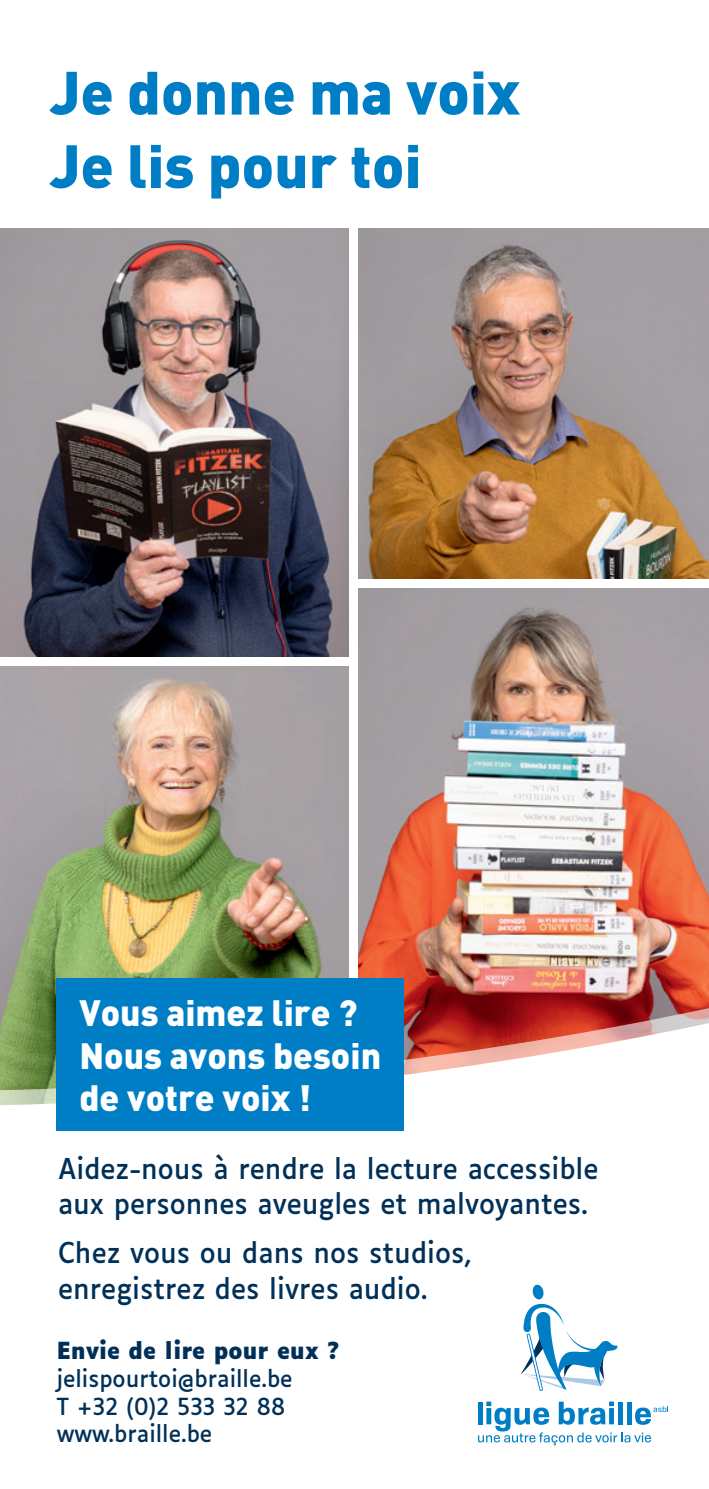
<style>
.page{position:relative;width:709px;height:1489px;background:#fff}
.page>*{position:absolute;margin:0;border:0;box-sizing:border-box;transform-origin:0 0}
.Titel_1{font:900 60px "FFDIN";color:#007ec5}
.Body{font:900 36.25px/43px "FFDIN";color:#fff}
.Body-2{font:27.5px/35px "Luciole";color:#003058}
.Body-3{font:22.5px "Luciole";color:#003058}
.Body-4{font:700 22.5px "Luciole";color:#003058}
</style>
<div class="page">
<img style="left:358px;top:588px;width:351px;height:268px">
<img style="left:0;top:666px;width:348px;height:190px">
<img style="left:0;top:856px;width:709px;height:16px">
<img style="left:0;top:872px;width:709px;height:259px">
<img style="left:0;top:228px;width:348px;height:428px">
<img style="left:358px;top:229px;width:351px;height:349px">
<div style="left:57px;top:978px;width:347px;height:152px;background:#007ec5"></div>
<svg style="left:521px;top:1284px;width:97px;height:106px"></svg>
<svg style="left:478px;top:1401px;width:190px;height:44px"></svg>
<p class="Titel_1" style="left:50px;top:53px;width:472px">Je donne ma voix</p>
<p class="Titel_1" style="left:50px;top:126px;width:373px">Je lis pour toi</p>
<p class="Body" style="left:79px;top:989px;width:279px">Vous aimez lire ?</p>
<p class="Body" style="left:79px;top:1032px;width:303px">Nous avons besoin de votre voix !</p>
<p class="Body-2" style="left:58px;top:1149px;width:542px">Aidez-nous à rendre la lecture accessible aux personnes aveugles et malvoyantes.</p>
<p class="Body-2" style="left:58px;top:1233px;width:415px">Chez vous ou dans nos studios, enregistrez des livres audio.</p>
<p class="Body-4" style="left:57px;top:1338px;width:284px">Envie de lire pour eux ?</p>
<p class="Body-3" style="left:57px;top:1357px;width:237px">jelispourtoi@braille.be</p>
<p class="Body-3" style="left:57px;top:1385px;width:230px">T +32 (0)2 533 32 88</p>
<p class="Body-3" style="left:57px;top:1412px;width:157px">www.braille.be</p>
</div>
